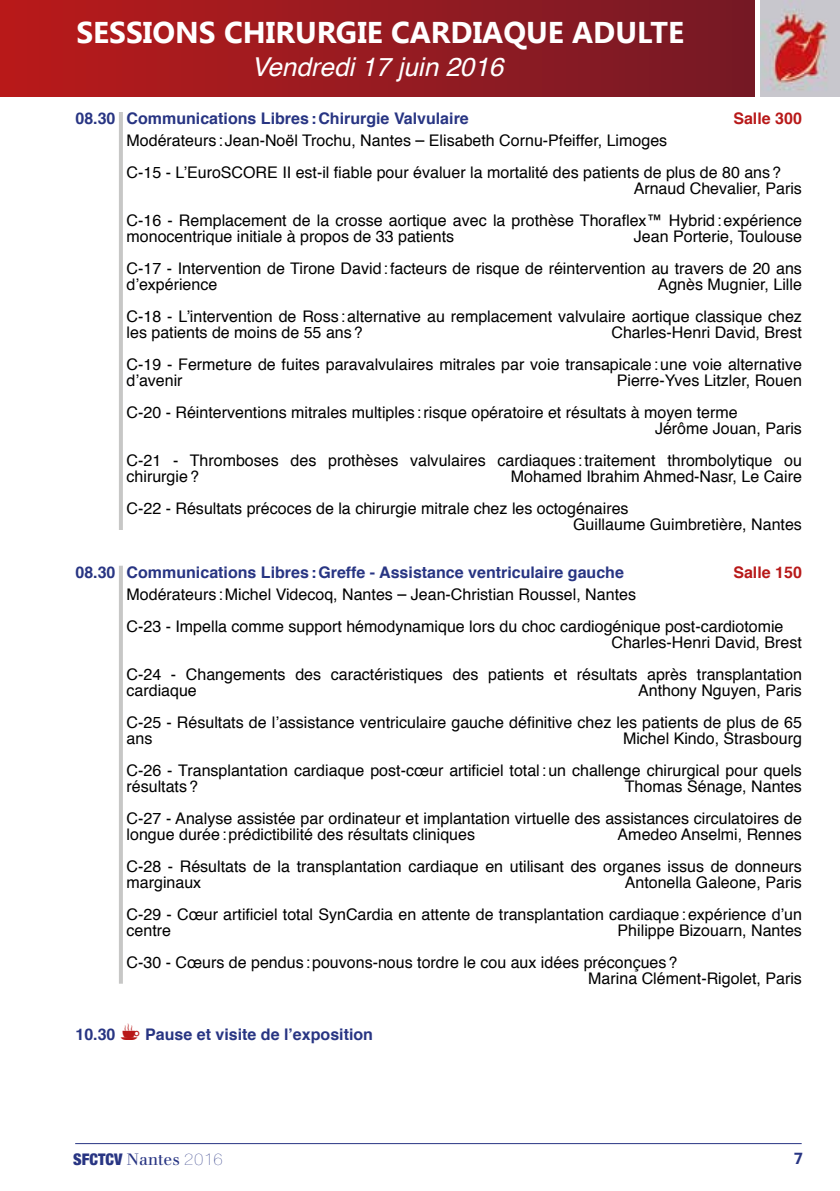
<style>
.page{position:relative;width:840px;height:1191px;background:#fff}
.page>*{position:absolute;margin:0;border:0;box-sizing:border-box;transform-origin:0 0}
.t1{font:700 30px "Segoe UI";color:#fff}
.t2{font:italic 26px "Helvetica";color:#fff}
.t3{font:16px/32px "Helvetica";color:#000;text-align:right}
.t4{font:700 16px "Helvetica";color:#283583}
.t5{font:900 condensed 16px "Helvetica Neue";color:#283583}
.t6{font:700 16px "Helvetica";color:#b81919}
.t7{font:700 16px "Segoe UI";color:#283583}
.s1{font-family:"Helvetica Neue";font-size:18px}
.s2{font-family:"Justus";font-weight:400;font-stretch:normal}
.s3{font-family:"Helvetica Neue LT Std";font-weight:200}
</style>
<div class="page">
<hr style="left:75px;top:1143px;width:726px;height:1px;background:#283583">
<div style="left:0;top:0;width:754px;height:96px;background:linear-gradient(to right,#b91b1b,#751a26)"></div>
<img style="left:760px;top:0;width:79px;height:96px">
<hr style="left:119px;top:112px;width:4px;height:418px;background:#c7c7c6">
<hr style="left:119px;top:566px;width:4px;height:417px;background:#c7c7c6">
<h1 class="t1" style="left:76px;top:11px;width:608px">SESSIONS CHIRURGIE CARDIAQUE ADULTE</h1>
<h2 class="t2" style="left:251px;top:46px;width:253px">Vendredi 17 juin 2016</h2>
<p class="t4" style="left:75px;top:105px;width:394px">08.30 Communications Libres:Chirurgie Valvulaire</p>
<p class="t6" style="left:733px;top:105px;width:70px">Salle 300</p>
<p class="t3" style="left:126px;top:125px;width:655px;text-align:left">Modérateurs :Jean-Noël Trochu, Nantes <span class="s1">–</span> Elisabeth Cornu-Pfeiffer, Limoges<br>C-15 - L’EuroSCORE II est-il fiable pour évaluer la mortalité des patients de plus de 80 ans?</p>
<p class="t3" style="left:126px;top:173px;width:676px">Arnaud Chevalier, Paris<br>C-16 - Remplacement de la crosse aortique avec la prothèse Thoraflex™ Hybrid:expérience</p>
<p class="t3" style="left:126px;top:221px;width:329px">monocentrique initiale à propos de 33 patients</p>
<p class="t3" style="left:126px;top:221px;width:676px">Jean Porterie, Toulouse<br>C-17 - Intervention de Tirone David:facteurs de risque de réintervention au travers de 20 ans</p>
<p class="t3" style="left:126px;top:269px;width:92px">d’expérience</p>
<p class="t3" style="left:126px;top:269px;width:676px">Agnès Mugnier, Lille<br>C-18 - L’intervention de Ross :alternative au remplacement valvulaire aortique classique chez</p>
<p class="t3" style="left:126px;top:317px;width:237px">les patients de moins de 55 ans?</p>
<p class="t3" style="left:126px;top:317px;width:676px">Charles-Henri David, Brest<br>C-19 - Fermeture de fuites paravalvulaires mitrales par voie transapicale:une voie alternative</p>
<p class="t3" style="left:126px;top:365px;width:58px">d’avenir</p>
<p class="t3" style="left:126px;top:365px;width:676px;text-align:left;text-indent:490px">Pierre-Yves Litzler, Rouen<br>C-20 - Réinterventions mitrales multiples :risque opératoire et résultats à moyen terme</p>
<p class="t3" style="left:126px;top:413px;width:676px">Jérôme Jouan, Paris<br>C-21 - Thromboses des prothèses valvulaires cardiaques :traitement thrombolytique ou</p>
<p class="t3" style="left:126px;top:461px;width:74px">chirurgie?</p>
<p class="t3" style="left:126px;top:461px;width:676px;text-align:left;text-indent:384px">Mohamed Ibrahim Ahmed-Nasr, Le Caire<br>C-22 - Résultats précoces de la chirurgie mitrale chez les octogénaires</p>
<p class="t3" style="left:573px;top:509px;width:230px">Guillaume Guimbretière, Nantes</p>
<p class="t4" style="left:75px;top:559px;width:549px">08.30 Communications Libres:Greffe - Assistance ventriculaire gauche</p>
<p class="t6" style="left:733px;top:559px;width:70px">Salle 150</p>
<p class="t3" style="left:126px;top:578px;width:658px;text-align:left">Modérateurs :Michel Videcoq, Nantes <span class="s1">–</span> Jean-Christian Roussel, Nantes<br>C-23 - Impella comme support hémodynamique lors du choc cardiogénique post-cardiotomie</p>
<p class="t3" style="left:126px;top:626px;width:676px">Charles-Henri David, Brest<br>C-24 - Changements des caractéristiques des patients et résultats après transplantation</p>
<p class="t3" style="left:126px;top:674px;width:72px">cardiaque</p>
<p class="t3" style="left:126px;top:674px;width:676px">Anthony Nguyen, Paris<br>C-25 - Résultats de l’assistance ventriculaire gauche définitive chez les patients de plus de 65</p>
<p class="t3" style="left:126px;top:722px;width:27px">ans</p>
<p class="t3" style="left:126px;top:722px;width:676px">Michel Kindo, Strasbourg<br>C-26 - Transplantation cardiaque post-cœur artificiel total:un challenge chirurgical pour quels</p>
<p class="t3" style="left:126px;top:770px;width:73px">résultats?</p>
<p class="t3" style="left:126px;top:770px;width:676px">Thomas Sénage, Nantes<br>C-27 - Analyse assistée par ordinateur et implantation virtuelle des assistances circulatoires de</p>
<p class="t3" style="left:126px;top:818px;width:350px">longue durée:prédictibilité des résultats cliniques</p>
<p class="t3" style="left:126px;top:818px;width:676px">Amedeo Anselmi, Rennes<br>C-28 - Résultats de la transplantation cardiaque en utilisant des organes issus de donneurs</p>
<p class="t3" style="left:126px;top:866px;width:76px">marginaux</p>
<p class="t3" style="left:126px;top:866px;width:676px">Antonella Galeone, Paris<br>C-29 - Cœur artificiel total SynCardia en attente de transplantation cardiaque:expérience d’un</p>
<p class="t3" style="left:126px;top:914px;width:46px">centre</p>
<p class="t3" style="left:126px;top:914px;width:676px;text-align:left;text-indent:491px">Philippe Bizouarn, Nantes<br>C-30 - Cœurs de pendus :pouvons-nous tordre le cou aux idées préconçues?</p>
<p class="t3" style="left:588px;top:962px;width:215px">Marina Clément-Rigolet, Paris</p>
<p class="t4" style="left:75px;top:1021px;width:42px">10.30</p>
<p class="t4" style="left:145px;top:1021px;width:229px">Pause et visite de l’exposition</p>
<p class="t5" style="left:73px;top:1145px;width:151px">SFCTCV <span class="s2">Nantes</span> <span class="s3">2016</span></p>
<p class="t7" style="left:793px;top:1146px;width:11px">7</p>
</div>
